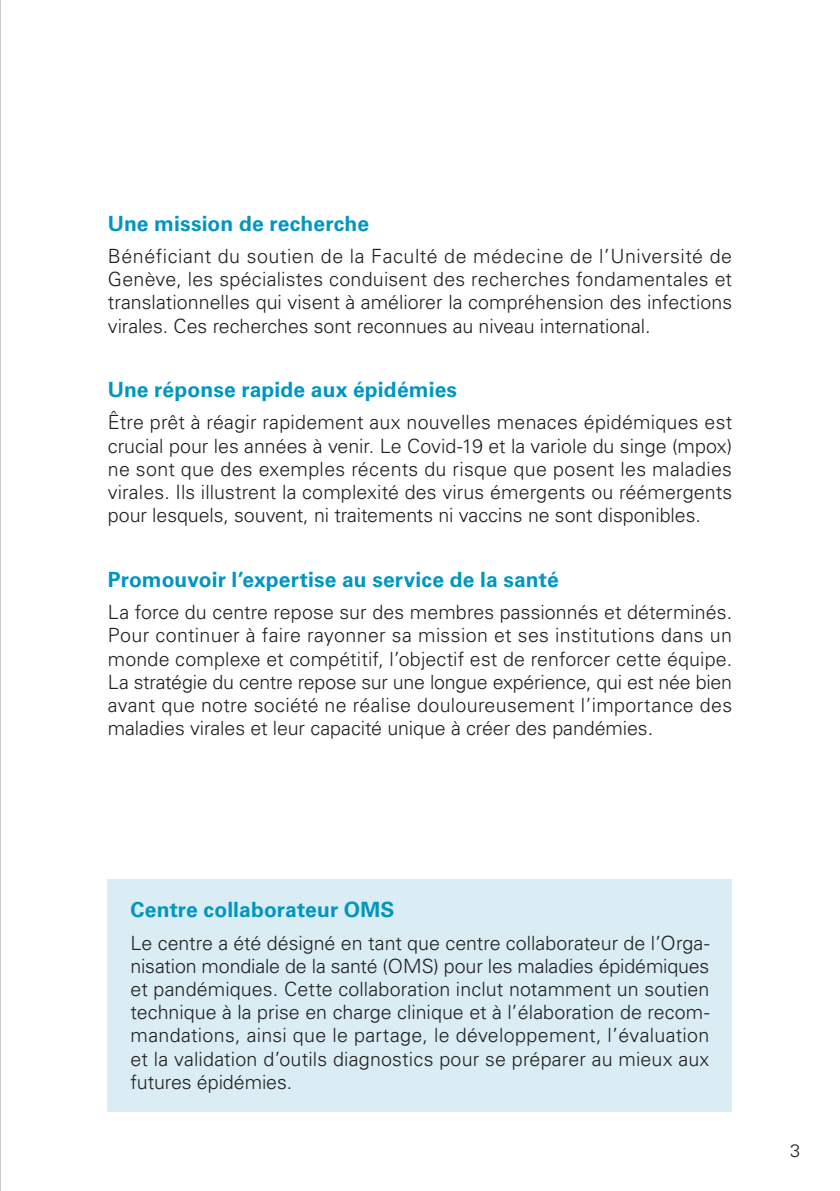
<style>
.page{position:relative;width:840px;height:1191px;background:#fff}
.page>*{position:absolute;margin:0;border:0;box-sizing:border-box;transform-origin:0 0}
.t1{font:700 21px "Univers LT Pro 65";letter-spacing:.005em;color:#0096bf}
.t2{font:300 19.6px/23.2px "Univers LT Pro 45";letter-spacing:-.005em;color:#231f20;text-align:justify}
.t3{font:300 18px "Univers LT Pro 45";color:#231f20}
</style>
<div class="page">
<hr style="left:0;top:0;width:1px;height:1191px;background:#939598">
<div style="left:108px;top:879px;width:623px;height:232px;background:#daecf4"></div>
<p class="t1" style="left:108px;top:208px;width:263px">Une mission de recherche</p>
<p class="t2" style="left:108px;top:244px;width:625px">Bénéficiant du soutien de la Faculté de médecine de l’Université de Genève, les spécialistes conduisent des recherches fondamentales et translationnelles qui visent à améliorer la compréhension des infections virales. Ces recherches sont reconnues au niveau international.</p>
<p class="t1" style="left:108px;top:375px;width:350px">Une réponse rapide aux épidémies</p>
<p class="t2" style="left:108px;top:410px;width:625px">Être prêt à réagir rapidement aux nouvelles menaces épidémiques est crucial pour les années à venir. Le Covid-19 et la variole du singe (mpox) ne sont que des exemples récents du risque que posent les maladies virales. Ils illustrent la complexité des virus émergents ou réémergents pour lesquels, souvent, ni traitements ni vaccins ne sont disponibles.</p>
<p class="t1" style="left:108px;top:564px;width:452px">Promouvoir l’expertise au service de la santé</p>
<p class="t2" style="left:108px;top:600px;width:625px">La force du centre repose sur des membres passionnés et déterminés.<br>Pour continuer à faire rayonner sa mission et ses institutions dans un monde complexe et compétitif, l’objectif est de renforcer cette équipe.<br>La stratégie du centre repose sur une longue expérience, qui est née bien avant que notre société ne réalise douloureusement l’importance des maladies virales et leur capacité unique à créer des pandémies.</p>
<p class="t1" style="left:130px;top:895px;width:265px">Centre collaborateur OMS</p>
<p class="t2" style="left:130px;top:930px;width:580px">Le centre a été désigné en tant que centre collaborateur de l’Orga&shy;nisation mondiale de la santé (OMS) pour les maladies épidémiques et pandémiques. Cette collaboration inclut notamment un soutien technique à la prise en charge clinique et à l’élaboration de recom&shy;mandations, ainsi que le partage, le développement, l’évaluation et la validation d’outils diagnostics pour se préparer au mieux aux futures épidémies.</p>
<p class="t3" style="left:789px;top:1138px;width:12px">3</p>
</div>
